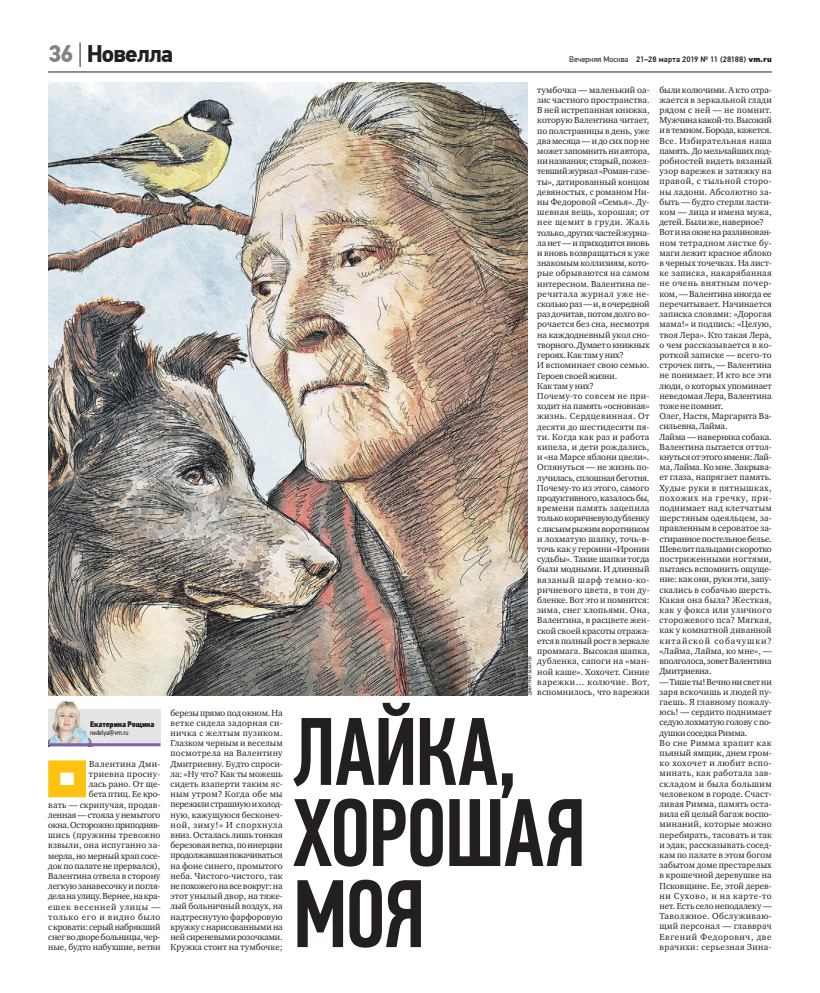
<style>
.page{position:relative;width:820px;height:993px;background:#fff}
.page>*{position:absolute;margin:0;border:0;box-sizing:border-box;transform-origin:0 0}
.t1{font:500 96px/81px "PF Din Text Comp Pro";letter-spacing:-.025em;color:#231f20}
.t2{font:700 24px "PF Din Text Pro";letter-spacing:-.045em;color:#231f20}
.t3{font:9px/10.2px "Charter ITC";letter-spacing:.005em;color:#231f20}
.t4{font:500 8px "PF Din Text Pro";letter-spacing:.01em;color:#231f20}
.t5{font:8px "PF Din Text Cond Pro X Black";letter-spacing:-.01em;color:#231f20}
.t6{font:7px "PF Din Text Cond Pro";letter-spacing:-.01em;color:#231f20}
.t7{font:4.5px "PF Din Text Pro";color:#231f20}
.s1{color:#808285}
.s2{font-weight:400}
.s3{font-weight:900}
</style>
<div class="page">
<svg style="left:80px;top:43px;width:1px;height:24px"></svg>
<hr style="left:48px;top:71px;width:723px;height:1px;background:#231f20">
<div style="left:48px;top:760px;width:38px;height:37px;border:12px solid #fec210"></div>
<img style="left:48px;top:83px;width:479px;height:612px">
<div style="left:48px;top:709px;width:112px;height:36px;background:#e6e3e6"></div>
<img style="left:56px;top:701px;width:22px;height:8px">
<img style="left:48px;top:709px;width:44px;height:34px">
<hr style="left:48px;top:743px;width:112px;height:3px;background:#8361aa">
<p class="t2" style="left:48px;top:44px;width:127px"><span class="s1">36</span> Новелла</p>
<p class="t4" style="left:569px;top:54px;width:204px"><span class="s2">Вечерняя Москва</span> 21–28 марта 2019 № 11 (28188) <span class="s3">vm.ru</span></p>
<p class="t5" style="left:90px;top:721px;width:66px">Екатерина Рощина</p>
<p class="t6" style="left:90px;top:729px;width:40px">nedelya@vm.ru</p>
<p class="t3" style="left:48px;top:759px;width:114px;text-align:right">Валентина Дми-<br>триевна просну-<br>лась рано. От ще-<br>бета птиц. Ее кро-<br>вать — скрипучая, продав&shy;ленная — стояла у немытого окна. Осторожно приподняв&shy;шись (пружины тревожно взвыли, она испуганно за&shy;мерла, но мерный храп сосе&shy;док по палате не прервался),<br>Валентина отвела в сторону легкую занавесочку и погля&shy;дела на улицу. Вернее, на кра&shy;ешек весенней улицы — только его и видно было с кровати: серый набрякший снег во дворе больницы, чер&shy;ные, будто набухшие, ветви</p>
<p class="t3" style="left:170px;top:708px;width:114px;text-align:justify">березы прямо под окном. На ветке сидела задорная си&shy;ничка с желтым пузиком.<br>Глазком черным и веселым посмотрела на Валентину Дмитриевну. Будто спроси&shy;ла: «Ну что? Как ты можешь сидеть взаперти таким яс&shy;ным утром? Когда обе мы пережили страшную и холод&shy;ную, кажущуюся бесконеч&shy;ной, зиму!» И спорхнула вниз. Осталась лишь тонкая березовая ветка, по инерции продолжавшая покачиваться на фоне синего, промытого неба. Чистого-чистого, так не похожего на все вокруг: на этот унылый двор, на тяже&shy;лый больничный воздух, на надтреснутую фарфоровую кружку с нарисованными на ней сиреневыми розочками.<br>Кружка стоит на тумбочке;</p>
<p class="t3" style="left:537px;top:85px;width:114px">тумбочка — маленький оа&shy;зис частного пространства.<br>В ней истрепанная книжка, которую Валентина читает, по полстраницы в день, уже два месяца — и до сих пор не может запомнить ни автора, ни названия; старый, пожел&shy;тевший журнал «Роман-газе&shy;ты», датированный концом девяностых, с романом Ни&shy;ны Федоровой «Семья». Ду&shy;шевная вещь, хорошая; от нее щемит в груди. Жаль только, других частей журна&shy;ла нет — и приходится вновь и вновь возвращаться к уже знакомым коллизиям, кото&shy;рые обрываются на самом интересном. Валентина пе&shy;речитала журнал уже не&shy;сколько раз — и, в очередной раз дочитав, потом долго во&shy;рочается без сна, несмотря на каждодневный укол сно&shy;творного. Думает о книжных героях. Как там у них?<br>И вспоминает свою семью.<br>Героев своей жизни.<br>Как там у них?<br>Почему-то совсем не при&shy;ходит на память «основная» жизнь. Сердцевинная. От десяти до шестидесяти пя&shy;ти. Когда как раз и работа кипела, и дети рождались, и «на Марсе яблони цвели».<br>Оглянуться — не жизнь по&shy;лучилась, сплошная беготня.<br>Почему-то из этого, самого продуктивного, казалось бы, времени память зацепила только коричневую дубленку с лисьим рыжим воротником и лохматую шапку, точь-в&shy;точь как у героини «Иронии судьбы». Такие шапки тогда были модными. И длинный вязаный шарф темно-ко&shy;ричневого цвета, в тон ду&shy;бленке. Вот это и помнится: зима, снег хлопьями. Она,<br>Валентина, в расцвете жен&shy;ской своей красоты отража&shy;ется в полный рост в зеркале проммага. Высокая шапка, дубленка, сапоги на «ман&shy;ной каше». Хохочет. Синие варежки… колючие. Вот, вспомнилось, что варежки</p>
<p class="t3" style="left:659px;top:85px;width:114px">были колючими. А кто отра&shy;жается в зеркальной глади рядом с ней — не помнит.<br>Мужчина какой-то. Высокий и в темном. Борода, кажется.<br>Все. Избирательная наша память. До мельчайших под&shy;робностей видеть вязаный узор варежек и затяжку на правой, с тыльной сторо&shy;ны ладони. Абсолютно за&shy;быть — будто стерли ласти&shy;ком — лица и имена мужа, детей. Были же, наверное?<br>Вот и на окне на разлинован&shy;ном тетрадном листке бу&shy;маги лежит красное яблоко в черных точечках. На лист&shy;ке записка, накарябанная не очень внятным почер&shy;ком, — Валентина иногда ее перечитывает. Начинается записка словами: «Дорогая мама!» и подпись: «Целую, твоя Лера». Кто такая Лера, о чем рассказывается в ко&shy;роткой записке — всего-то строчек пять, — Валентина не понимает. И кто все эти люди, о которых упоминает неведомая Лера, Валентина тоже не помнит.<br>Олег, Настя, Маргарита Ва&shy;сильевна, Лайма.<br>Лайма — наверняка собака.<br>Валентина пытается оттол&shy;кнуться от этого имени: Лай&shy;ма, Лайма. Ко мне. Закрыва&shy;ет глаза, напрягает память.<br>Худые руки в пятнышках, похожих на гречку, при&shy;поднимает над клетчатым шерстяным одеяльцем, за&shy;правленным в сероватое за&shy;стиранное постельное белье.<br>Шевелит пальцами с коротко постриженными ногтями, пытаясь вспомнить ощуще&shy;ние: как они, руки эти, запу&shy;скались в собачью шерсть.<br>Какая она была? Жесткая, как у фокса или уличного сторожевого пса? Мягкая, как у комнатной диванной китайской собачушки? «Лайма, Лайма, ко мне», — вполголоса, зовет Валентина<br>Дмитриевна.</p>
<p class="t7" style="left:528px;top:695px;width:41px;rotate:-90deg">ДМИТРИЙЗАХАРОВ</p>
<p class="t3" style="left:659px;top:676px;width:114px">— Тише ты! Вечно ни свет ни заря вскочишь и людей пу&shy;гаешь. Я главному пожалу&shy;юсь! — сердито поднимает седую лохматую голову с по&shy;душки соседка Римма.<br>Во сне Римма храпит как пьяный ямщик, днем гром&shy;ко хохочет и любит вспо&shy;минать, как работала зав&shy;складом и была большим человеком в городе. Счаст&shy;ливая Римма, память оста&shy;вила ей целый багаж воспо&shy;минаний, которые можно перебирать, тасовать и так и эдак, рассказывать сосед&shy;кам по палате в этом богом забытом доме престарелых в крошечной деревушке на<br>Псковщине. Ее, этой дерев&shy;ни Сухово, и на карте-то нет. Есть село неподалеку —<br>Таволжное. Обслуживаю&shy;щий персонал — главврач<br>Евгений Федорович, две врачихи: серьезная Зина-</p>
<p class="t1" style="left:292px;top:720px;width:295px">ЛАЙКА,<br>ХОРОШАЯ<br>МОЯ</p>
</div>
